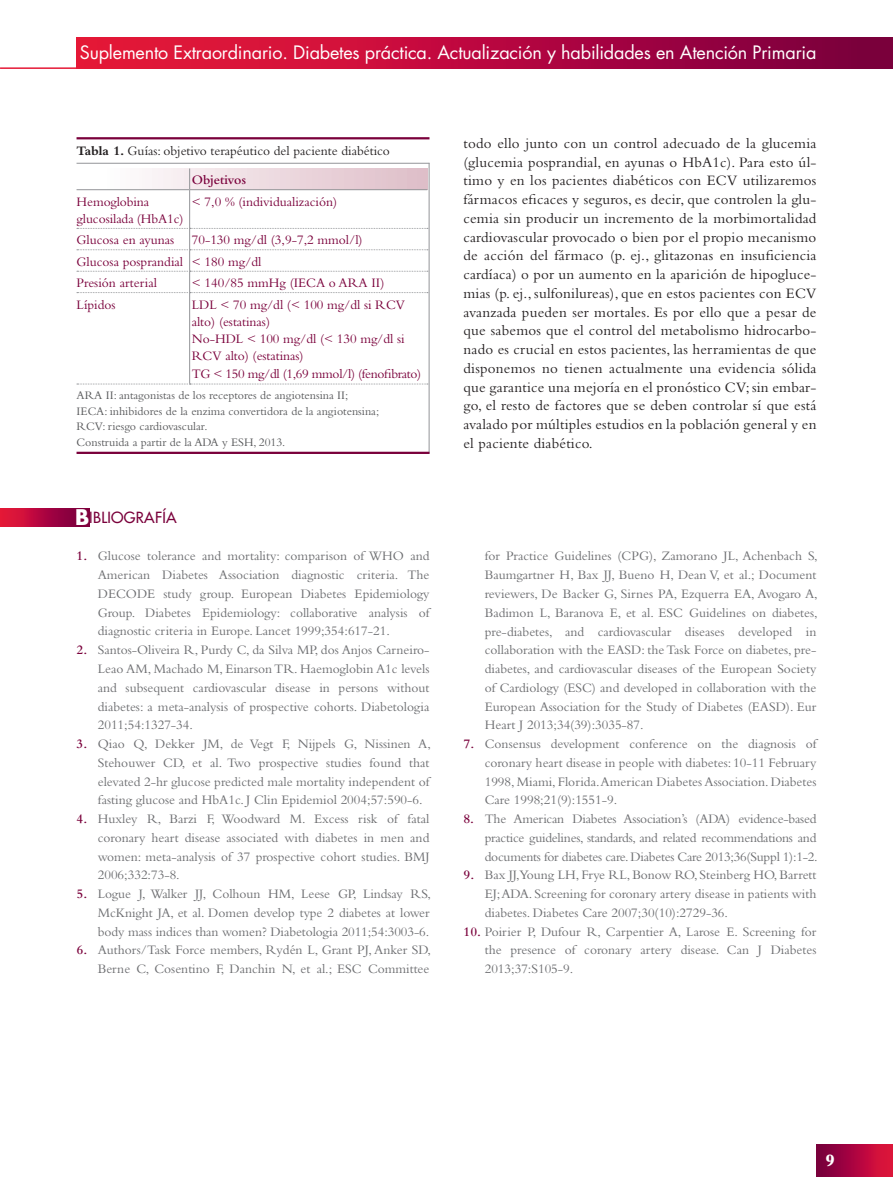
<style>
.page{position:relative;width:893px;height:1191px;background:#fff}
.page>*{position:absolute;margin:0;border:0;box-sizing:border-box;transform-origin:0 0}
.t1{font:18px "Futura";letter-spacing:-.01em;color:#fff}
.t2{font:800 18px "Bembo";color:#fff}
.t3{font:15px/18.8px "Bembo";letter-spacing:.015em;color:#231f20;text-align:justify}
.t4{font:15px "Futura";letter-spacing:.02em;color:#7a003b}
.t5{font:13.5px/18.8px "Bembo";color:#6c6d70;text-align:justify}
.t6{font:13.5px/17.2px "Bembo";color:#7a003b}
.t7{font:13.5px/29.5px "Bembo";color:#231f20}
.t8{font:12px/15.8px "Bembo";color:#57585a}
.s1{font-weight:700}
.s2{font-weight:600;color:#7a003b}
.s3{font-weight:700;font-size:21px;color:#fff}
</style>
<div class="page">
<div style="left:816px;top:1144px;width:77px;height:32px;background:linear-gradient(to right,#73003f,#e6143d)"></div>
<hr style="left:0;top:67px;width:816px;height:2px;background:#e51836">
<div style="left:77px;top:37px;width:816px;height:32px;background:linear-gradient(to right,#f21939,#7a0041)"></div>
<div style="left:0;top:508px;width:89px;height:18px;background:linear-gradient(to right,#eb163b,#720040)"></div>
<hr style="left:77px;top:137px;width:352px;height:2px;background:#7a003b">
<hr style="left:77px;top:163px;width:352px;height:1px;background:#939598">
<hr style="left:429px;top:163px;width:1px;height:290px;background:#939598">
<div style="left:103px;top:169px;width:324px;height:20px;background:linear-gradient(to right,#fefdfe,#debdc7)"></div>
<svg style="left:189px;top:168px;width:1px;height:21px"></svg>
<hr style="left:77px;top:189px;width:113px;height:1px;background:#939598">
<hr style="left:190px;top:189px;width:237px;height:1px;background:#939598">
<hr style="left:189px;top:190px;width:1px;height:38px;background:#939598">
<hr style="left:189px;top:293px;width:1px;height:91px;background:#939598">
<svg style="left:77px;top:228px;width:351px;height:65px"></svg>
<svg style="left:77px;top:384px;width:351px;height:1px"></svg>
<hr style="left:77px;top:452px;width:352px;height:2px;background:#7a003b">
<h1 class="t1" style="left:80px;top:41px;width:738px">Suplemento Extraordinario. Diabetes práctica. Actualización y habilidades en Atención Primaria</h1>
<p class="t7" style="left:192px;top:135px;width:200px;text-indent:-115px"><span class="s1">Tabla 1.</span> Guías: objetivo terapéutico del paciente diabético<br><span class="s2">Objetivos</span></p>
<p class="t6" style="left:77px;top:192px;width:109px">Hemoglobina glucosilada (HbA1c)</p>
<p class="t6" style="left:192px;top:192px;width:147px">&lt; 7,0 % (individualización)</p>
<p class="t6" style="left:77px;top:231px;width:99px">Glucosa en ayunas</p>
<p class="t6" style="left:77px;top:229px;width:288px;line-height:21.5px;text-indent:115px">70-130 mg/dl (3,9-7,2 mmol/l)<br>Glucosa posprandial &lt; 180 mg/dl<br>Presión arterial</p>
<p class="t6" style="left:192px;top:274px;width:194px">&lt; 140/85 mmHg (IECA o ARA II)</p>
<p class="t6" style="left:77px;top:295px;width:41px">Lípidos</p>
<p class="t6" style="left:192px;top:295px;width:231px">LDL &lt; 70 mg/dl (&lt; 100 mg/dl si RCV alto) (estatinas)<br>No-HDL &lt; 100 mg/dl (&lt; 130 mg/dl si<br>RCV alto) (estatinas)<br>TG &lt; 150 mg/dl (1,69 mmol/l) (fenofibrato)</p>
<p class="t8" style="left:77px;top:387px;width:304px">ARA II: antagonistas de los receptores de angiotensina II; IECA: inhibidores de la enzima convertidora de la angiotensina; RCV: riesgo cardiovascular.<br>Construida a partir de la ADA y ESH, 2013.</p>
<p class="t4" style="left:75px;top:508px;width:103px"><span class="s3">B</span>IBLIOGRAFÍA</p>
<p class="t5" style="left:98px;top:546px;width:333px;text-indent:-21px"><span class="s2">1.</span> Glucose tolerance and mortality: comparison of WHO and American Diabetes Association diagnostic criteria. The DECODE study group. European Diabetes Epidemiology Group. Diabetes Epidemiology: collaborative analysis of diagnostic criteria in Europe. Lancet 1999;354:617-21.</p>
<p class="t5" style="left:98px;top:640px;width:333px;text-indent:-21px"><span class="s2">2.</span> Santos-Oliveira R, Purdy C, da Silva MP, dos Anjos Carneiro-Leao AM, Machado M, Einarson TR. Haemoglobin A1c levels and subsequent cardiovascular disease in persons without diabetes: a meta-analysis of prospective cohorts. Diabetologia 2011;54:1327-34.</p>
<p class="t5" style="left:98px;top:734px;width:335px;text-indent:-21px"><span class="s2">3.</span> Qiao Q, Dekker JM, de Vegt F, Nijpels G, Nissinen A, Stehouwer CD, et al. Two prospective studies found that elevated 2-hr glucose predicted male mortality independent of fasting glucose and HbA1c. J Clin Epidemiol 2004;57:590-6.</p>
<p class="t5" style="left:98px;top:809px;width:333px;text-indent:-21px"><span class="s2">4.</span> Huxley R, Barzi F, Woodward M. Excess risk of fatal coronary heart disease associated with diabetes in men and women: meta-analysis of 37 prospective cohort studies. BMJ 2006;332:73-8.</p>
<p class="t5" style="left:98px;top:884px;width:335px;text-indent:-21px"><span class="s2">5.</span> Logue J, Walker JJ, Colhoun HM, Leese GP, Lindsay RS, McKnight JA, et al. Domen develop type 2 diabetes at lower body mass indices than women? Diabetologia 2011;54:3003-6.</p>
<p class="t5" style="left:77px;top:940px;width:356px;text-align:right"><span class="s2">6.</span> Authors/Task Force members, Rydén L, Grant PJ, Anker SD,<br>Berne C, Cosentino F, Danchin N, et al.; ESC Committee</p>
<p class="t3" style="left:463px;top:133px;width:354px">todo ello junto con un control adecuado de la glucemia (glucemia posprandial, en ayunas o HbA1c). Para esto úl&shy;timo y en los pacientes diabéticos con ECV utilizaremos fármacos eficaces y seguros, es decir, que controlen la glu&shy;cemia sin producir un incremento de la morbimortalidad cardiovascular provocado o bien por el propio mecanismo de acción del fármaco (p. ej., glitazonas en insuficiencia cardíaca) o por un aumento en la aparición de hipogluce&shy;mias (p. ej., sulfonilureas), que en estos pacientes con ECV avanzada pueden ser mortales. Es por ello que a pesar de que sabemos que el control del metabolismo hidrocarbo&shy;nado es crucial en estos pacientes, las herramientas de que disponemos no tienen actualmente una evidencia sólida que garantice una mejoría en el pronóstico CV; sin embar&shy;go, el resto de factores que se deben controlar sí que está avalado por múltiples estudios en la población general y en el paciente diabético.</p>
<p class="t5" style="left:485px;top:546px;width:335px">for Practice Guidelines (CPG), Zamorano JL, Achenbach S, Baumgartner H, Bax JJ, Bueno H, Dean V, et al.; Document reviewers, De Backer G, Sirnes PA, Ezquerra EA, Avogaro A, Badimon L, Baranova E, et al. ESC Guidelines on diabetes, pre-diabetes, and cardiovascular diseases developed in collaboration with the EASD: the Task Force on diabetes, pre&shy;diabetes, and cardiovascular diseases of the European Society of Cardiology (ESC) and developed in collaboration with the European Association for the Study of Diabetes (EASD). Eur Heart J 2013;34(39):3035-87.</p>
<p class="t5" style="left:485px;top:734px;width:333px;text-indent:-21px"><span class="s2">7.</span> Consensus development conference on the diagnosis of coronary heart disease in people with diabetes: 10-11 February 1998, Miami, Florida. American Diabetes Association. Diabetes Care 1998;21(9):1551-9.</p>
<p class="t5" style="left:485px;top:809px;width:334px;text-indent:-21px"><span class="s2">8.</span> The American Diabetes Association’s (ADA) evidence-based practice guidelines, standards, and related recommendations and documents for diabetes care. Diabetes Care 2013;36(Suppl 1):1-2.</p>
<p class="t5" style="left:485px;top:865px;width:333px;text-indent:-21px"><span class="s2">9.</span> Bax JJ,Young LH, Frye RL, Bonow RO, Steinberg HO, Barrett EJ; ADA. Screening for coronary artery disease in patients with diabetes. Diabetes Care 2007;30(10):2729-36.</p>
<p class="t5" style="left:485px;top:921px;width:333px;text-indent:-21px"><span class="s2">10.</span> Poirier P, Dufour R, Carpentier A, Larose E. Screening for the presence of coronary artery disease. Can J Diabetes 2013;37:S105-9.</p>
<h1 class="t2" style="left:825px;top:1149px;width:11px">9</h1>
</div>
